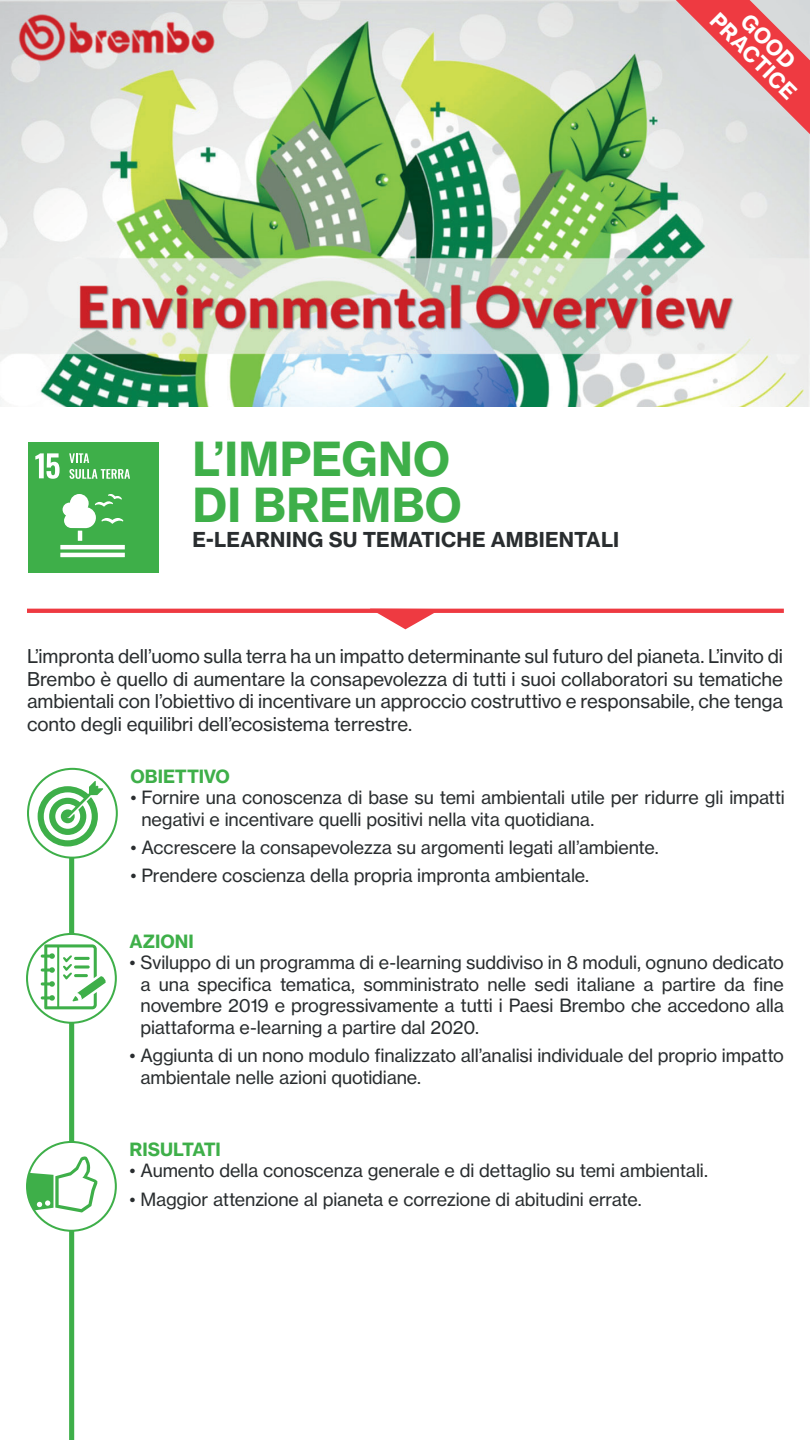
<style>
.page{position:relative;width:810px;height:1440px;background:#fff}
.page>*{position:absolute;margin:0;border:0;box-sizing:border-box;transform-origin:0 0}
.t1{font:700 46.2px/46.5px "BW Haas Text 75";letter-spacing:.005em;color:#3eaf49}
.t2{font:700 21px "BW Haas Text 75";color:#fff}
.t3{font:700 20.25px "BW Haas Text 75";letter-spacing:.01em;color:#292d2f}
.t4{font:18.75px/22.5px "BW Haas Text 55 Roman";letter-spacing:-.01em;color:#292d2f;text-align:justify}
.t5{font:18px/21.6px "BW Haas Text 55 Roman";letter-spacing:-.005em;color:#292d2f}
.t6{font:700 18px "BW Haas Text 75";color:#3eaf49}
</style>
<div class="page">
<img style="left:0;top:0;width:810px;height:407px">
<hr style="left:27px;top:609px;width:757px;height:4px;background:#ee3a41">
<svg style="left:370px;top:612px;width:71px;height:17px"></svg>
<div style="left:69px;top:776px;width:5px;height:664px;background:#3eaf49"></div>
<svg style="left:27px;top:934px;width:89px;height:89px"></svg>
<svg style="left:41px;top:944px;width:65px;height:65px"></svg>
<div style="left:26px;top:933px;width:91px;height:91px;border:2px solid #3eaf49;border-radius:50%"></div>
<svg style="left:28px;top:769px;width:89px;height:89px"></svg>
<svg style="left:38px;top:781px;width:65px;height:65px"></svg>
<div style="left:27px;top:768px;width:91px;height:91px;border:2px solid #3eaf49;border-radius:50%"></div>
<div style="left:27px;top:1142px;width:89px;height:89px;background:#fff;border-radius:50%"></div>
<svg style="left:27px;top:1156px;width:70px;height:57px"></svg>
<div style="left:26px;top:1141px;width:91px;height:91px;border:2px solid #3eaf49;border-radius:50%"></div>
<div style="left:28px;top:442px;width:131px;height:131px;background:#3eaf49"></div>
<svg style="left:35px;top:453px;width:25px;height:26px"></svg>
<hr style="left:78px;top:531px;width:4px;height:10px;background:#fff">
<hr style="left:60px;top:545px;width:65px;height:4px;background:#fff">
<hr style="left:60px;top:553px;width:65px;height:4px;background:#fff">
<svg style="left:63px;top:494px;width:60px;height:34px"></svg>
<svg style="left:69px;top:453px;width:20px;height:10px"></svg>
<svg style="left:69px;top:469px;width:61px;height:10px"></svg>
<svg style="left:676px;top:0;width:134px;height:134px;background:#e09a9d"></svg>
<p class="t2" style="left:723px;top:7px;width:113px;rotate:45deg">PRACTICE</p>
<p class="t2" style="left:754px;top:8px;width:68px;rotate:45deg">GOOD</p>
<h1 class="t1" style="left:193px;top:436px;width:271px">L’IMPEGNO<br>DI BREMBO</h1>
<p class="t3" style="left:192px;top:526px;width:428px">E-LEARNING SU TEMATICHE AMBIENTALI</p>
<p class="t4" style="left:27px;top:645px;width:758px">L’impronta dell’uomo sulla terra ha un impatto determinante sul futuro del pianeta. L’invito di Brembo è quello di aumentare la consapevolezza di tutti i suoi collaboratori su tematiche ambientali con l’obiettivo di incentivare un approccio costruttivo e responsabile, che tenga conto degli equilibri dell’ecosistema terrestre.</p>
<p class="t6" style="left:131px;top:765px;width:101px">OBIETTIVO</p>
<p class="t5" style="left:141px;top:787px;width:645px;text-indent:-11px">• Fornire una conoscenza di base su temi ambientali utile per ridurre gli impatti negativi e incentivare quelli positivi nella vita quotidiana.</p>
<p class="t5" style="left:131px;top:837px;width:530px">• Accrescere la consapevolezza su argomenti legati all’ambiente.</p>
<p class="t5" style="left:131px;top:865px;width:460px">• Prendere coscienza della propria impronta ambientale.</p>
<p class="t6" style="left:130px;top:930px;width:66px">AZIONI</p>
<p class="t5" style="left:140px;top:952px;width:645px;text-align:justify;text-indent:-11px">• Sviluppo di un programma di e-learning suddiviso in 8 moduli, ognuno dedicato a una specifica tematica, somministrato nelle sedi italiane a partire da fine novembre 2019 e progressivamente a tutti i Paesi Brembo che accedono alla piattaforma e-learning a partire dal 2020.</p>
<p class="t5" style="left:140px;top:1045px;width:645px;text-indent:-11px">• Aggiunta di un nono modulo finalizzato all’analisi individuale del proprio impatto ambientale nelle azioni quotidiane.</p>
<p class="t6" style="left:130px;top:1138px;width:93px">RISULTATI</p>
<p class="t5" style="left:130px;top:1160px;width:580px">• Aumento della conoscenza generale e di dettaglio su temi ambientali.</p>
<p class="t5" style="left:130px;top:1188px;width:514px">• Maggior attenzione al pianeta e correzione di abitudini errate.</p>
</div>
